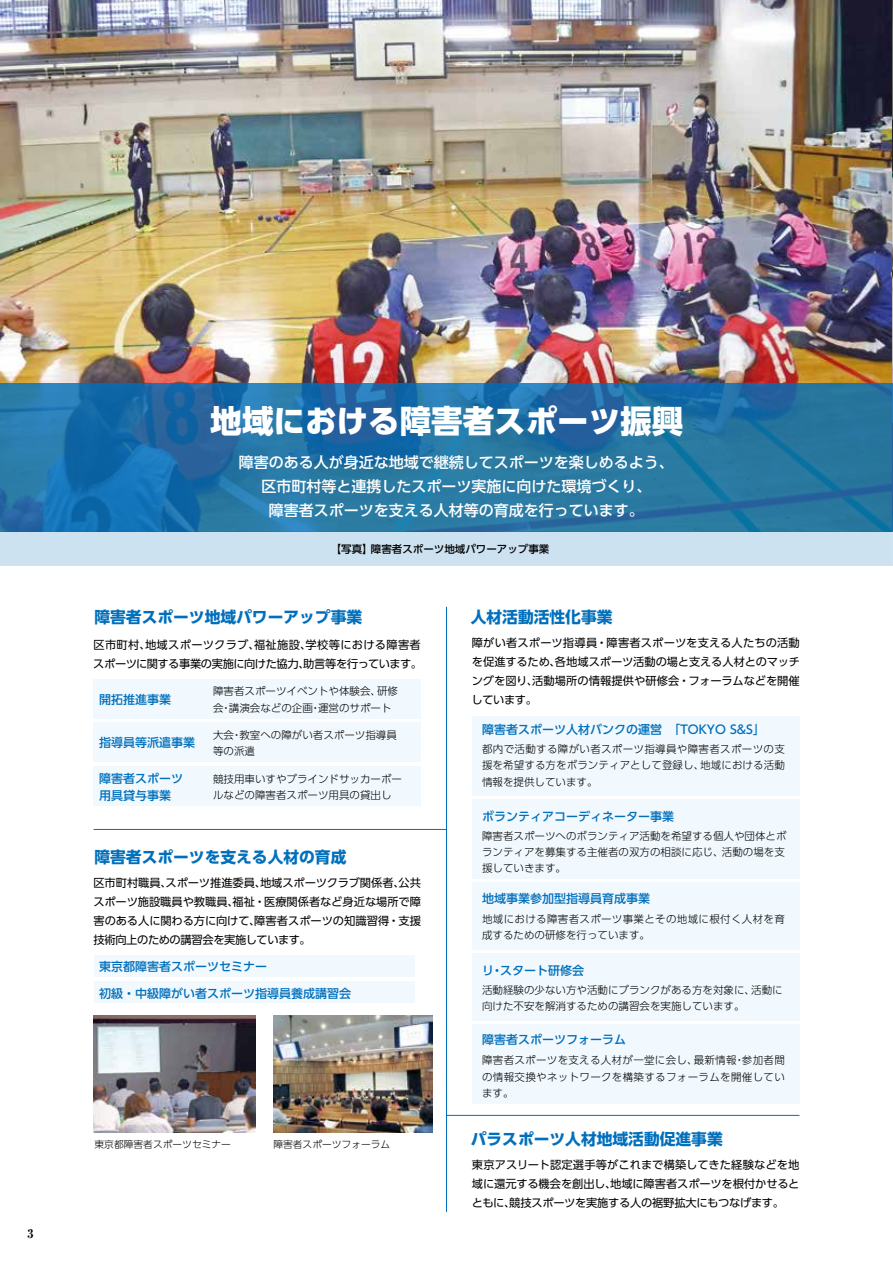
<style>
.page{position:relative;width:893px;height:1263px;background:#fff}
.page>*{position:absolute;margin:0;border:0;box-sizing:border-box;transform-origin:0 0}
.t1{font:800 31.5px "UD Shin Go Pro";color:#fff}
.t2{font:700 15.75px "UD Shin Go Pro";color:#006fbc}
.t3{font:500 15px/24px "UD Shin Go Pro";color:#fff;text-align:center}
.t4{font:500 12px/17.5px "UD Shin Go Pro";color:#006fbc}
.t5{font:800 12px "Ryumin Pro";color:#000}
.t6{font:11.25px/18.9px "UD Shin Go Pro";letter-spacing:-.015em;color:#000;text-align:justify}
.t7{font:300 10.5px/16.2px "UD Shin Go Pro";color:#000}
.t8{font:300 10.5px/16.2px "UD Shin Go Pro";letter-spacing:.03em;color:#000}
.t9{font:500 10.5px "UD Shin Go Pro";color:#000}
.t10{font:300 9.75px "UD Shin Go Pro";color:#000}
</style>
<div class="page">
<img style="left:0;top:0;width:893px;height:383px">
<svg style="left:0;top:383px;width:893px;height:148px;fill:#2876a2"></svg>
<div style="left:472px;top:799px;width:327px;height:80px;background:#f1f9fe"></div>
<div style="left:472px;top:883px;width:327px;height:67px;background:#f1f9fe"></div>
<div style="left:472px;top:716px;width:327px;height:79px;background:#f1f9fe"></div>
<div style="left:94px;top:679px;width:327px;height:40px;background:#f1f9fe"></div>
<div style="left:94px;top:722px;width:327px;height:40px;background:#f1f9fe"></div>
<div style="left:94px;top:766px;width:327px;height:40px;background:#f1f9fe"></div>
<div style="left:94px;top:956px;width:321px;height:21px;background:#f1f9fe"></div>
<hr style="left:94px;top:829px;width:352px;height:1px;background:#006fbc">
<hr style="left:446px;top:1115px;width:353px;height:1px;background:#006fbc">
<div style="left:94px;top:982px;width:321px;height:21px;background:#f1f9fe"></div>
<img style="left:94px;top:1015px;width:162px;height:117px">
<img style="left:273px;top:1015px;width:159px;height:117px">
<hr style="left:446px;top:607px;width:1px;height:605px;background:#006fbc">
<div style="left:0;top:531px;width:893px;height:35px;background:#cde2f1"></div>
<div style="left:472px;top:953px;width:327px;height:67px;background:#f1f9fe"></div>
<div style="left:472px;top:1024px;width:327px;height:80px;background:#f1f9fe"></div>
<p class="t5" style="left:27px;top:1224px;width:7px">3</p>
<h1 class="t1" style="left:211px;top:396px;width:474px">地域における障害者スポーツ振興</h1>
<h3 class="t3" style="left:239px;top:450px;width:436px">障害のある人が身近な地域で継続してスポーツを楽しめるよう、区市町村等と連携したスポーツ実施に向けた環境づくり、<br>障害者スポーツを支える人材等の育成を行っています。</h3>
<p class="t9" style="left:331px;top:541px;width:220px">【写真】障害者スポーツ地域パワーアップ事業</p>
<h2 class="t2" style="left:94px;top:604px;width:269px">障害者スポーツ地域パワーアップ事業</h2>
<p class="t6" style="left:93px;top:635px;width:330px">区市町村、地域スポーツクラブ、福祉施設、学校等における障害者スポーツに関する事業の実施に向けた協力、助言等を行っています。</p>
<p class="t4" style="left:99px;top:690px;width:73px">開拓推進事業</p>
<p class="t4" style="left:99px;top:734px;width:97px">指導員等派遣事業</p>
<p class="t4" style="left:99px;top:769px;width:85px">障害者スポーツ用具貸与事業</p>
<p class="t7" style="left:213px;top:683px;width:187px">障害者スポーツイベントや体験会、研修会・講演会などの企画・運営のサポート</p>
<p class="t7" style="left:213px;top:727px;width:185px">大会・教室への障がい者スポーツ指導員等の派遣</p>
<p class="t7" style="left:213px;top:770px;width:191px">競技用車いすやブラインドサッカーボールなどの障害者スポーツ用具の貸出し</p>
<h2 class="t2" style="left:94px;top:844px;width:253px">障害者スポーツを支える人材の育成</h2>
<p class="t6" style="left:93px;top:873px;width:329px">区市町村職員、スポーツ推進委員、地域スポーツクラブ関係者、公共スポーツ施設職員や教職員、福祉・医療関係者など身近な場所で障害のある人に関わる方に向けて、障害者スポーツの知識習得・支援技術向上のための講習会を実施しています。</p>
<p class="t4" style="left:99px;top:953px;width:253px;line-height:26.1px">東京都障害者スポーツセミナー<br>初級・中級障がい者スポーツ指導員養成講習会</p>
<p class="t10" style="left:95px;top:1136px;width:138px">東京都障害者スポーツセミナー</p>
<p class="t10" style="left:273px;top:1136px;width:118px">障害者スポーツフォーラム</p>
<h2 class="t2" style="left:471px;top:604px;width:143px">人材活動活性化事業</h2>
<p class="t6" style="left:471px;top:633px;width:330px">障がい者スポーツ指導員・障害者スポーツを支える人たちの活動を促進するため、各地域スポーツ活動の場と支える人材とのマッチングを図り、活動場所の情報提供や研修会・フォーラムなどを開催しています。</p>
<p class="t4" style="left:482px;top:721px;width:284px">障害者スポーツ人材バンクの運営　「TOKYO S&amp;S」</p>
<p class="t7" style="left:482px;top:741px;width:304px;text-align:justify">都内で活動する障がい者スポーツ指導員や障害者スポーツの支援を希望する方をボランティアとして登録し、地域における活動情報を提供しています。</p>
<p class="t4" style="left:482px;top:807px;width:193px">ボランティアコーディネーター事業</p>
<p class="t7" style="left:482px;top:827px;width:306px">障害者スポーツへのボランティア活動を希望する個人や団体とボランティアを募集する主催者の双方の相談に応じ、活動の場を支援していきます。</p>
<p class="t4" style="left:482px;top:889px;width:169px">地域事業参加型指導員育成事業</p>
<p class="t8" style="left:482px;top:910px;width:304px">地域における障害者スポーツ事業とその地域に根付く人材を育成するための研修を行っています。</p>
<p class="t4" style="left:482px;top:961px;width:103px">リ・スタート研修会</p>
<p class="t7" style="left:482px;top:981px;width:302px">活動経験の少ない方や活動にブランクがある方を対象に、活動に向けた不安を解消するための講習会を実施しています。</p>
<p class="t4" style="left:482px;top:1030px;width:145px">障害者スポーツフォーラム</p>
<p class="t7" style="left:482px;top:1052px;width:304px;text-align:justify">障害者スポーツを支える人材が一堂に会し、最新情報・参加者間の情報交換やネットワークを構築するフォーラムを開催しています。</p>
<h2 class="t2" style="left:471px;top:1126px;width:253px">パラスポーツ人材地域活動促進事業</h2>
<p class="t6" style="left:472px;top:1155px;width:329px">東京アスリート認定選手等がこれまで構築してきた経験などを地域に還元する機会を創出し、地域に障害者スポーツを根付かせるとともに、競技スポーツを実施する人の裾野拡大にもつなげます。</p>
</div>
